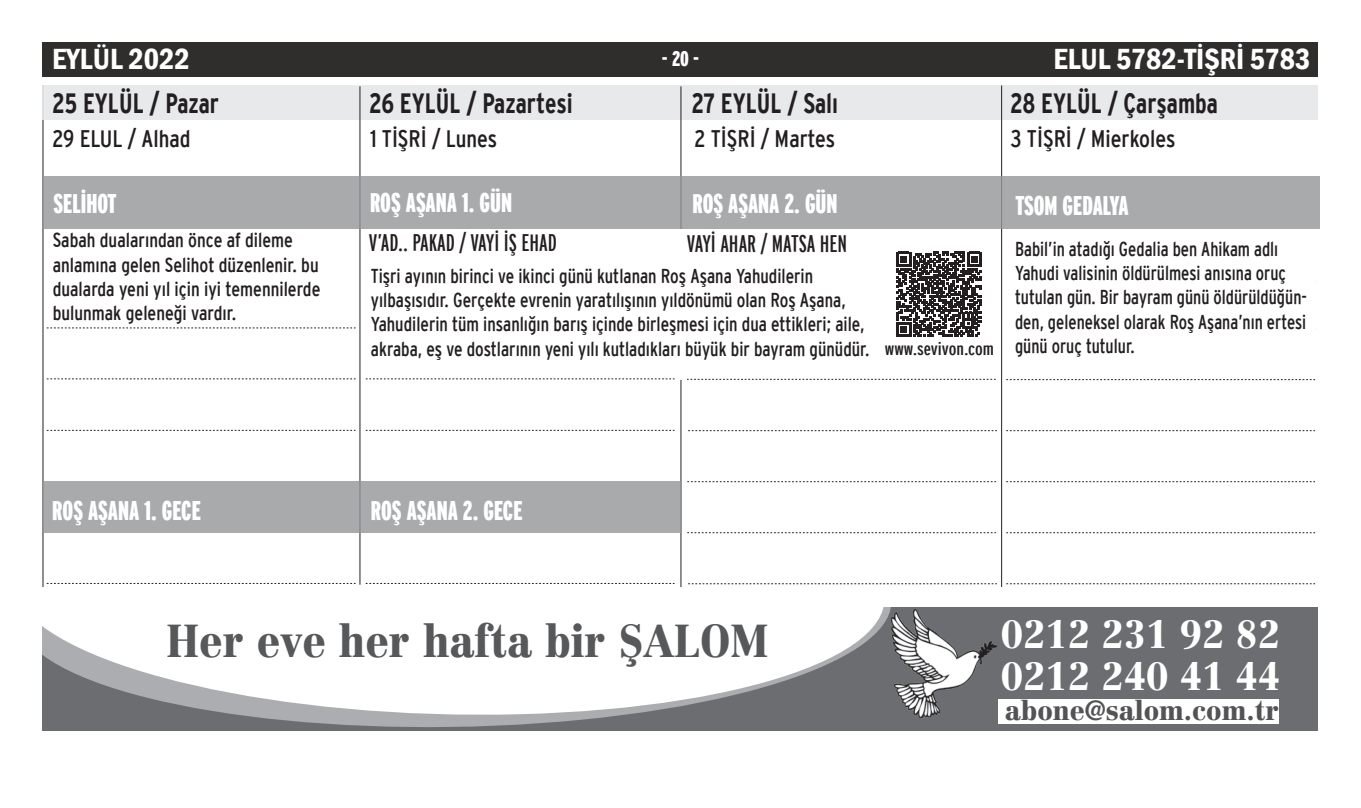
<style>
.page{position:relative;width:1361px;height:808px;background:#fff}
.page>*{position:absolute;margin:0;border:0;box-sizing:border-box;transform-origin:0 0}
.t1{font:900 45px "Centennial";color:#57585a;scale:.91 1}
.t2{font:900 39px/42px "Centennial";color:#fff;scale:.91 1}
.t3{font:600 condensed 30px "Franklin Gothic";color:#fff}
.t4{font:27.9px "Interstate TRUN Bol Con";color:#231f20;scale:.9 1}
.t5{font:27px "Interstate TRUN Bla Com";color:#fff}
.t6{font:900 27px "Centennial";color:#535355}
.t7{font:24px "Interstate TRUN Reg Con";color:#231f20}
.t8{font:24px "Interstate TRUN Reg Com";color:#231f20}
.t9{font:21px "Interstate TRUN Bla Com";color:#fff;scale:1.1 1}
.t10{font:20.1px/24px "Interstate TRUN Reg Con";color:#231f20;scale:.94 1}
.t11{font:20.1px/24px "Interstate TRUN Reg Con";color:#231f20;scale:.91 1}
.t12{font:20.1px/24px "Interstate TRUN Reg Con";color:#231f20}
.s1{font-family:"Interstate TRUN Reg Com";font-size:18px}
</style>
<div class="page">
<hr style="left:42px;top:85px;width:1px;height:542px;background:#231f20">
<div style="left:43px;top:43px;width:1275px;height:34px;background:#302d2d"></div>
<div style="left:43px;top:85px;width:1275px;height:34px;background:#e6e7e9"></div>
<hr style="left:359px;top:86px;width:1px;height:499px;background:#231f20">
<hr style="left:680px;top:86px;width:1px;height:637px;background:#231f20">
<hr style="left:1001px;top:85px;width:1px;height:638px;background:#231f20">
<svg style="left:47px;top:327px;width:308px;height:1px"></svg>
<svg style="left:47px;top:378px;width:308px;height:1px"></svg>
<svg style="left:687px;top:379px;width:308px;height:1px"></svg>
<svg style="left:47px;top:430px;width:308px;height:1px"></svg>
<svg style="left:47px;top:583px;width:308px;height:1px"></svg>
<svg style="left:366px;top:378px;width:308px;height:1px"></svg>
<svg style="left:366px;top:430px;width:308px;height:1px"></svg>
<svg style="left:366px;top:583px;width:308px;height:1px"></svg>
<svg style="left:688px;top:430px;width:309px;height:1px"></svg>
<svg style="left:687px;top:481px;width:309px;height:1px"></svg>
<svg style="left:687px;top:532px;width:309px;height:1px"></svg>
<svg style="left:688px;top:583px;width:309px;height:1px"></svg>
<svg style="left:1006px;top:379px;width:309px;height:1px"></svg>
<svg style="left:1006px;top:430px;width:309px;height:1px"></svg>
<svg style="left:1006px;top:481px;width:309px;height:1px"></svg>
<svg style="left:1006px;top:532px;width:309px;height:1px"></svg>
<svg style="left:1006px;top:583px;width:309px;height:1px"></svg>
<div style="left:360px;top:176px;width:641px;height:53px;background:#a8aaac"></div>
<div style="left:43px;top:481px;width:638px;height:52px;background:#a8aaac"></div>
<div style="left:43px;top:176px;width:317px;height:53px;background:#a8aaac"></div>
<div style="left:1002px;top:176px;width:317px;height:53px;background:#a8aaac"></div>
<div style="left:675px;top:229px;width:12px;height:151px;background:#fff"></div>
<svg style="left:896px;top:252px;width:86px;height:85px"></svg>
<div style="left:35px;top:587px;width:1292px;height:147px;background:#fff"></div>
<div style="left:42px;top:607px;width:1276px;height:124px;background:#6c6d70"></div>
<svg style="left:284px;top:720px;width:293px;height:7px;fill:#acadb1"></svg>
<svg style="left:42px;top:607px;width:850px;height:113px;fill:#fff"></svg>
<img style="left:892px;top:609px;width:104px;height:109px">
<div style="left:998px;top:700px;width:281px;height:24px;background:#fff"></div>
<h3 class="t3" style="left:52px;top:39px;width:139px">EYLÜL 2022</h3>
<h3 class="t3" style="left:1053px;top:39px;width:258px">ELUL 5782-TİŞRİ 5783</h3>
<h3 class="t4" style="left:52px;top:88px;width:187px">25 EYLÜL / Pazar</h3>
<h3 class="t4" style="left:369px;top:88px;width:228px">26 EYLÜL / Pazartesi</h3>
<h3 class="t4" style="left:691px;top:88px;width:164px">27 EYLÜL / Salı</h3>
<h3 class="t4" style="left:1010px;top:88px;width:232px">28 EYLÜL / Çarşamba</h3>
<p class="t7" style="left:52px;top:125px;width:140px">29 ELUL / Alhad</p>
<p class="t7" style="left:370px;top:125px;width:129px">1 TİŞRİ / Lunes</p>
<p class="t7" style="left:694px;top:125px;width:143px">2 TİŞRİ / Martes</p>
<p class="t7" style="left:1010px;top:125px;width:166px">3 TİŞRİ / Mierkoles</p>
<p class="t9" style="left:662px;top:47px;width:36px">- 20 -</p>
<h3 class="t5" style="left:54px;top:188px;width:65px">SELİHOT</h3>
<p class="t12" style="left:53px;top:228px;width:269px">Sabah dualarından önce af dileme anlamına gelen Selihot düzenlenir. bu dualarda yeni yıl için iyi temennilerde bulunmak geleneği vardır.</p>
<h3 class="t5" style="left:370px;top:188px;width:143px">ROŞ AŞANA 1. GÜN</h3>
<h3 class="t5" style="left:692px;top:188px;width:147px">ROŞ AŞANA 2. GÜN</h3>
<p class="t8" style="left:369px;top:230px;width:189px">V’AD.. PAKAD / VAYİ İŞ EHAD</p>
<p class="t8" style="left:687px;top:230px;width:162px">VAYİ AHAR / MATSA HEN</p>
<p class="t10" style="left:371px;top:264px;width:664px">Tişri ayının birinci ve ikinci günü kutlanan Roş Aşana Yahudilerin<br>yılbaşısıdır. Gerçekte evrenin yaratılışının yıldönümü olan Roş Aşana,<br>Yahudilerin tüm insanlığın barış içinde birleşmesi için dua ettikleri; aile,<br>akraba, eş ve dostlarının yeni yılı kutladıkları büyük bir bayram günüdür. <span class="s1">www.sevivon.com</span></p>
<h3 class="t5" style="left:1015px;top:190px;width:115px">TSOM GEDALYA</h3>
<p class="t11" style="left:1015px;top:237px;width:322px">Babil’in atadığı Gedalia ben Ahikam adlı Yahudi valisinin öldürülmesi anısına oruç tutulan gün. Bir bayram günü öldürüldüğün&shy;den, geleneksel olarak Roş Aşana’nın ertesi günü oruç tutulur.</p>
<h3 class="t5" style="left:52px;top:496px;width:150px">ROŞ AŞANA 1. GECE</h3>
<h3 class="t5" style="left:371px;top:496px;width:153px">ROŞ AŞANA 2. GECE</h3>
<h1 class="t1" style="left:167px;top:613px;width:663px">Her eve her hafta bir ŞALOM</h1>
<h2 class="t2" style="left:1000px;top:612px;width:309px">0212 231 92 82<br>0212 240 41 44</h2>
<h3 class="t6" style="left:1005px;top:694px;width:276px">abone@salom.com.tr</h3>
</div>
